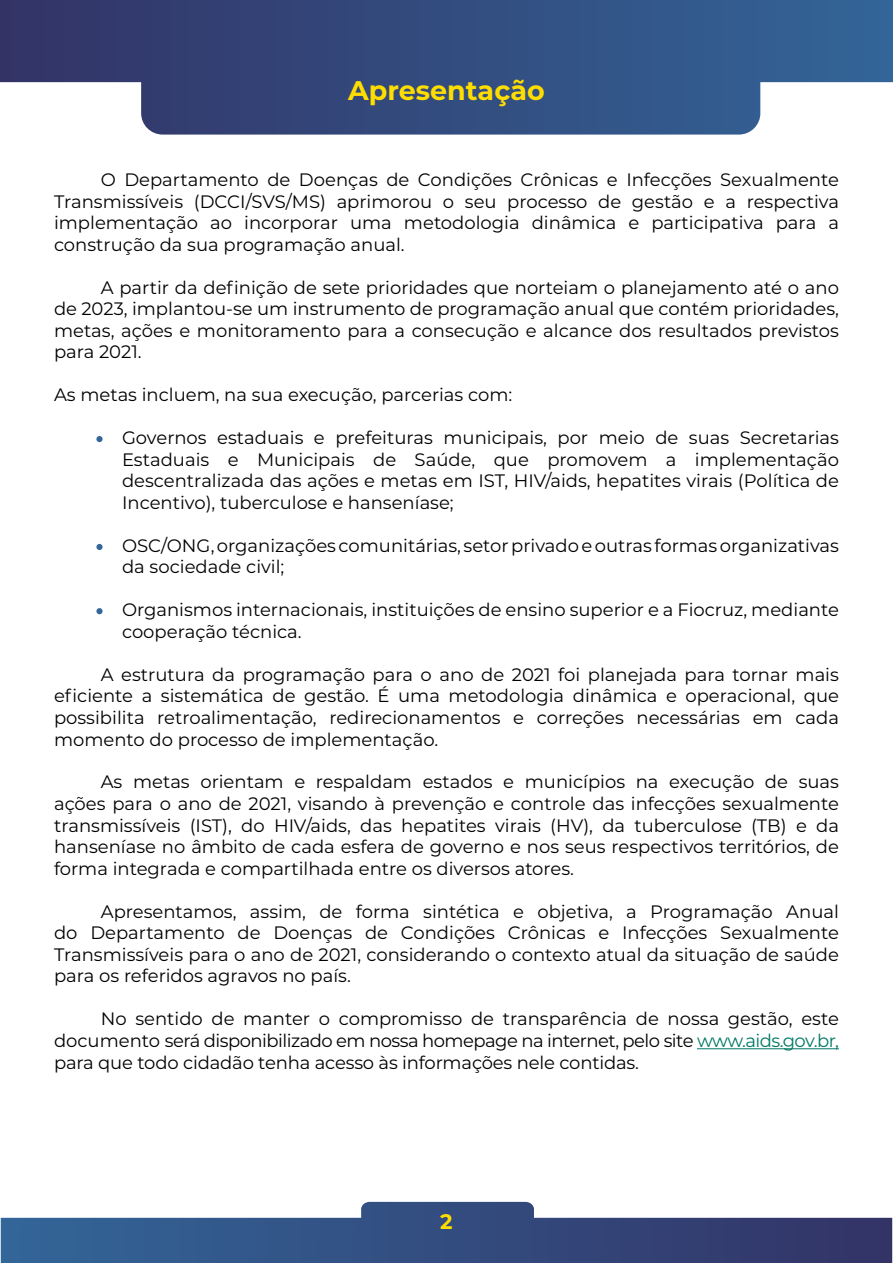
<style>
.page{position:relative;width:893px;height:1263px;background:#fff}
.page>*{position:absolute;margin:0;border:0;box-sizing:border-box;transform-origin:0 0}
.t1{font:700 27px "Montserrat";color:#fd0}
.t2{font:700 21px "Montserrat";color:#fd0}
.t3{font:18px/21.6px "Montserrat";color:#000;text-align:justify}
.s1{color:#007965}
</style>
<div class="page">
<svg style="left:1px;top:1202px;width:891px;height:61px"></svg>
<svg style="left:0;top:0;width:893px;height:135px;background:#4c628e"></svg>
<hr style="left:697px;top:1048px;width:142px;height:1px;background:#007965">
<div style="left:96px;top:436px;width:7px;height:6px;background:#369;border-radius:50%"></div>
<div style="left:96px;top:544px;width:7px;height:6px;background:#369;border-radius:50%"></div>
<div style="left:96px;top:608px;width:7px;height:6px;background:#369;border-radius:50%"></div>
<h1 class="t1" style="left:348px;top:70px;width:198px">Apresentação</h1>
<p class="t3" style="left:54px;top:168px;width:786px;text-indent:47px">O Departamento de Doenças de Condições Crônicas e Infecções Sexualmente Transmissíveis (DCCI/SVS/MS) aprimorou o seu processo de gestão e a respectiva implementação ao incorporar uma metodologia dinâmica e participativa para a construção da sua programação anual.</p>
<p class="t3" style="left:54px;top:276px;width:786px;text-indent:47px">A partir da definição de sete prioridades que norteiam o planejamento até o ano de 2023, implantou-se um instrumento de programação anual que contém prioridades, metas, ações e monitoramento para a consecução e alcance dos resultados previstos para 2021.</p>
<p class="t3" style="left:54px;top:383px;width:460px">As metas incluem, na sua execução, parcerias com:</p>
<p class="t3" style="left:122px;top:426px;width:718px">Governos estaduais e prefeituras municipais, por meio de suas Secretarias Estaduais e Municipais de Saúde, que promovem a implementação descentralizada das ações e metas em IST, HIV/aids, hepatites virais (Política de Incentivo), tuberculose e hanseníase;</p>
<p class="t3" style="left:122px;top:534px;width:718px">OSC/ONG, organizações comunitárias, setor privado e outras formas organizativas da sociedade civil;</p>
<p class="t3" style="left:122px;top:598px;width:718px">Organismos internacionais, instituições de ensino superior e a Fiocruz, mediante cooperação técnica.</p>
<p class="t3" style="left:54px;top:663px;width:786px;text-indent:47px">A estrutura da programação para o ano de 2021 foi planejada para tornar mais eficiente a sistemática de gestão. É uma metodologia dinâmica e operacional, que possibilita retroalimentação, redirecionamentos e correções necessárias em cada momento do processo de implementação.</p>
<p class="t3" style="left:54px;top:770px;width:786px;text-indent:47px">As metas orientam e respaldam estados e municípios na execução de suas ações para o ano de 2021, visando à prevenção e controle das infecções sexualmente transmissíveis (IST), do HIV/aids, das hepatites virais (HV), da tuberculose (TB) e da hanseníase no âmbito de cada esfera de governo e nos seus respectivos territórios, de forma integrada e compartilhada entre os diversos atores.</p>
<p class="t3" style="left:54px;top:900px;width:786px;text-indent:47px">Apresentamos, assim, de forma sintética e objetiva, a Programação Anual do Departamento de Doenças de Condições Crônicas e Infecções Sexualmente Transmissíveis para o ano de 2021, considerando o contexto atual da situação de saúde para os referidos agravos no país.</p>
<p class="t3" style="left:54px;top:1007px;width:786px;text-indent:47px">No sentido de manter o compromisso de transparência de nossa gestão, este documento será disponibilizado em nossa homepage na internet, pelo site <span class="s1">www.aids.gov.br, </span>para que todo cidadão tenha acesso às informações nele contidas.</p>
<p class="t2" style="left:440px;top:1207px;width:14px">2</p>
</div>
